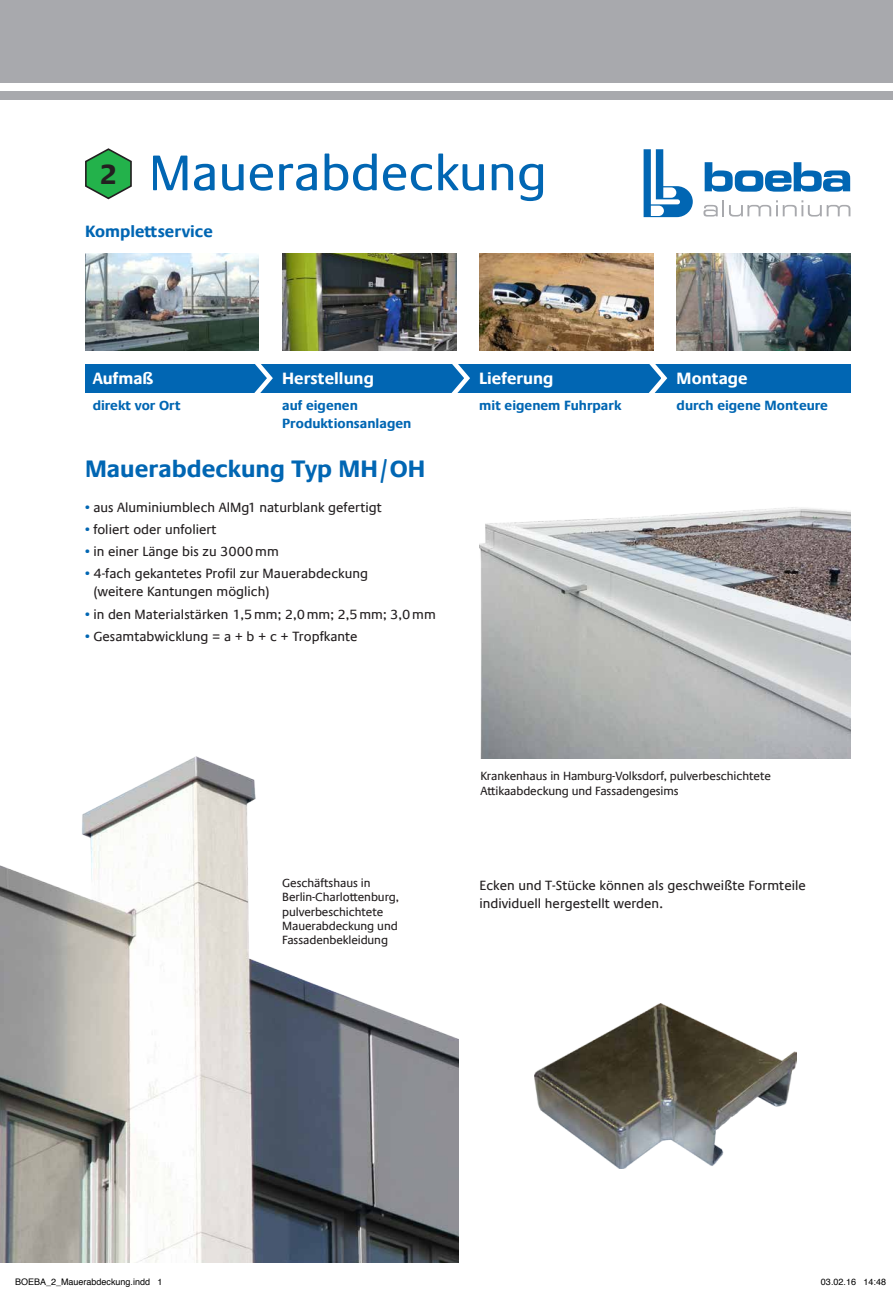
<style>
.page{position:relative;width:893px;height:1290px;background:#fff}
.page>*{position:absolute;margin:0;border:0;box-sizing:border-box;transform-origin:0 0}
.t1{font:51px "Praxis Com";color:#0166b3}
.t2{font:700 24px "Praxis Com";color:#0166b3}
.t3{font:700 16.5px "Praxis Com";color:#fff}
.t4{font:700 16.5px "Praxis Com";color:#0166b3}
.t5{font:13.5px/18px "Praxis Com";color:#231f20}
.t6{font:700 13.5px/18px "Praxis Com";color:#0166b3}
.t7{font:12px/14.2px "Praxis Com";letter-spacing:-.01em;color:#231f20}
.t8{font:9px "Helvetica";color:#000}
.s1{font-weight:700;font-size:28.5px;color:#231f20}
.s2{color:#0166b3}
</style>
<div class="page">
<div style="left:0;top:0;width:893px;height:83px;background:#a8a9ad"></div>
<div style="left:0;top:91px;width:893px;height:9px;background:#a8a9ad"></div>
<img style="left:0;top:756px;width:458px;height:507px">
<img style="left:479px;top:507px;width:371px;height:251px">
<img style="left:534px;top:1004px;width:262px;height:164px">
<img style="left:85px;top:253px;width:174px;height:98px">
<img style="left:282px;top:253px;width:174px;height:98px">
<img style="left:479px;top:253px;width:174px;height:98px">
<img style="left:677px;top:253px;width:173px;height:98px">
<div style="left:85px;top:364px;width:765px;height:29px;background:#0166b3"></div>
<svg style="left:254px;top:364px;width:19px;height:29px"></svg>
<svg style="left:451px;top:364px;width:19px;height:29px"></svg>
<svg style="left:649px;top:364px;width:19px;height:29px"></svg>
<svg style="left:85px;top:148px;width:47px;height:52px"></svg>
<svg style="left:705px;top:162px;width:145px;height:30px"></svg>
<svg style="left:644px;top:149px;width:49px;height:68px"></svg>
<svg style="left:703px;top:200px;width:147px;height:17px"></svg>
<h1 class="t1" style="left:100px;top:143px;width:449px"><span class="s1">2</span> Mauerabdeckung</h1>
<p class="t4" style="left:85px;top:222px;width:129px">Komplettservice</p>
<p class="t3" style="left:93px;top:368px;width:62px">Aufmaß</p>
<p class="t6" style="left:93px;top:397px;width:90px">direkt vor Ort</p>
<p class="t3" style="left:282px;top:368px;width:93px">Herstellung</p>
<p class="t6" style="left:282px;top:397px;width:131px">auf eigenen<br>Produktionsanlagen</p>
<h2 class="t2" style="left:85px;top:454px;width:342px">Mauerabdeckung Typ MH/OH</h2>
<p class="t5" style="left:85px;top:498px;width:298px"><span class="s2">•</span> aus Aluminiumblech AlMg1 naturblank gefertigt</p>
<p class="t5" style="left:85px;top:520px;width:133px"><span class="s2">•</span> foliert oder unfoliert</p>
<p class="t5" style="left:85px;top:542px;width:195px"><span class="s2">•</span> in einer Länge bis zu 3000mm</p>
<p class="t5" style="left:93px;top:565px;width:276px;text-indent:-8px"><span class="s2">•</span> 4-fach gekantetes Profil zur Mauerabdeckung (weitere Kantungen möglich)</p>
<p class="t5" style="left:85px;top:605px;width:352px"><span class="s2">•</span> in den Materialstärken 1,5mm; 2,0mm; 2,5mm; 3,0mm</p>
<p class="t5" style="left:85px;top:627px;width:274px"><span class="s2">•</span> Gesamtabwicklung = a + b + c + Tropfkante</p>
<p class="t3" style="left:479px;top:368px;width:76px">Lieferung</p>
<p class="t6" style="left:479px;top:397px;width:144px">mit eigenem Fuhrpark</p>
<p class="t3" style="left:677px;top:368px;width:72px">Montage</p>
<p class="t6" style="left:677px;top:397px;width:153px">durch eigene Monteure</p>
<p class="t7" style="left:282px;top:876px;width:118px">Geschäftshaus in<br>Berlin-Charlottenburg, pulverbeschichtete<br>Mauerabdeckung und<br>Fassadenbekleidung</p>
<p class="t7" style="left:480px;top:769px;width:292px">Krankenhaus in Hamburg-Volksdorf, pulverbeschichtete<br>Attikaabdeckung und Fassadengesims</p>
<p class="t5" style="left:479px;top:876px;width:328px">Ecken und T-Stücke können als geschweißte Formteile individuell hergestellt werden.</p>
<p class="t8" style="left:15px;top:1275px;width:149px">BOEBA_2_Mauerabdeckung.indd 1</p>
<p class="t8" style="left:821px;top:1275px;width:67px">03.02.16 14:48</p>
</div>
